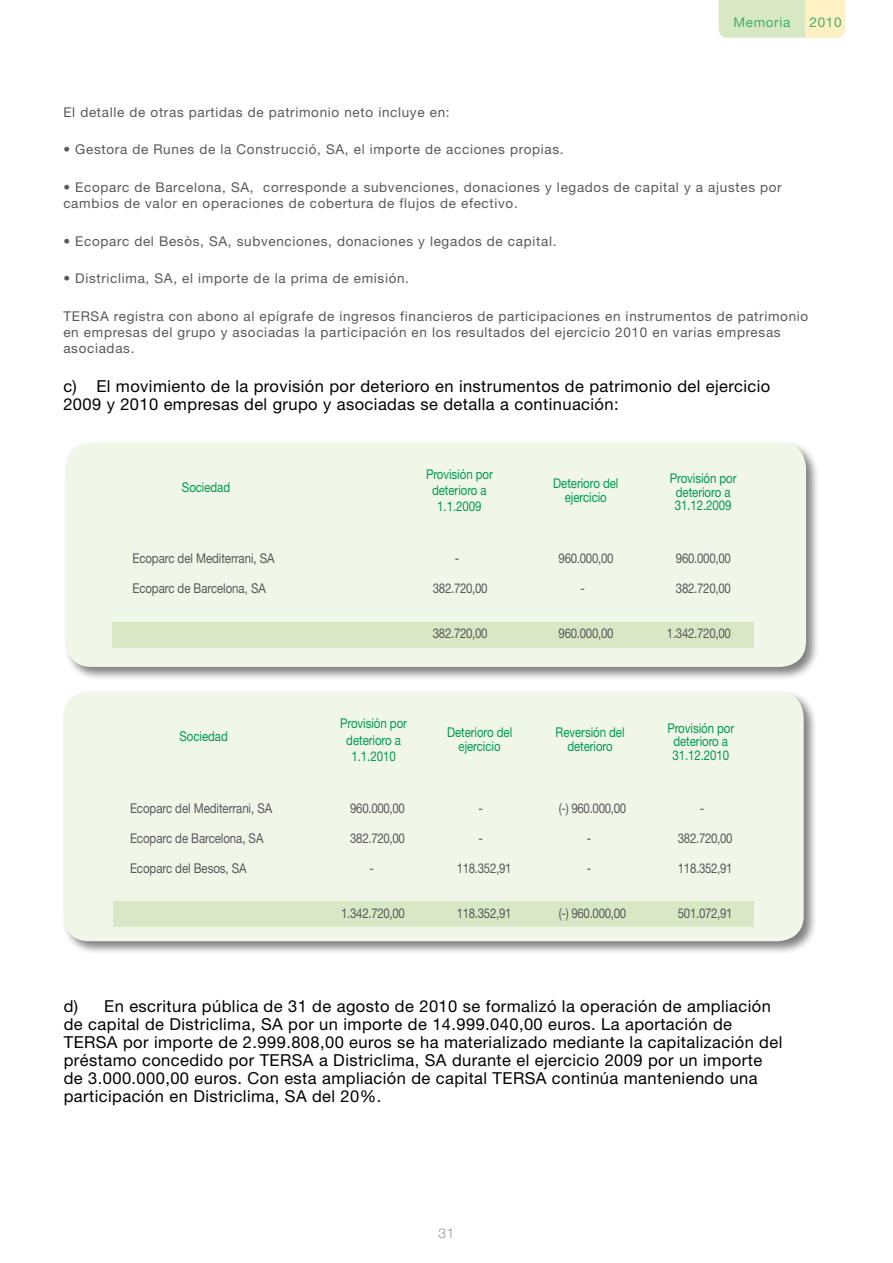
<style>
.page{position:relative;width:893px;height:1263px;background:#fff}
.page>*{position:absolute;margin:0;border:0;box-sizing:border-box;transform-origin:0 0}
.t1{font:16.5px/18px "Helvetica Neue";letter-spacing:.025em;color:#000}
.t2{font:13.5px/16.2px "Helvetica Neue";letter-spacing:.05em;color:#58585a}
.t3{font:13.5px/13.5px "Helvetica Neue";letter-spacing:-.005em;color:#009a51;text-align:center;scale:.85 1}
.t4{font:13.5px "Helvetica Neue";letter-spacing:.05em;color:#58585a;scale:.85 1}
.t5{font:13.5px "Helvetica Neue";letter-spacing:-.005em;color:#58585a;scale:.85 1}
.t6{font:13.5px "Helvetica Neue";letter-spacing:.05em;color:#41ad70}
.t7{font:100 13.5px "Helvetica Neue";color:#58585a}
</style>
<div class="page">
<div style="left:719px;top:0;width:86px;height:38px;background:#d8e8c4"></div>
<div style="left:805px;top:0;width:40px;height:38px;background:#fff1c3"></div>
<div style="left:63px;top:440px;width:757px;height:241px;background:#000;opacity:.5"></div>
<div style="left:66px;top:442px;width:740px;height:225px;background:#f0f6e8;border-radius:26px"></div>
<div style="left:112px;top:622px;width:642px;height:26px;background:#d8e8c4"></div>
<div style="left:61px;top:689px;width:757px;height:266px;background:#000;opacity:.5"></div>
<div style="left:63px;top:691px;width:741px;height:250px;background:#f0f6e8;border-radius:26px"></div>
<div style="left:113px;top:901px;width:640px;height:26px;background:#d8e8c4"></div>
<p class="t6" style="left:733px;top:14px;width:59px">Memoria</p>
<p class="t6" style="left:809px;top:14px;width:34px">2010</p>
<p class="t2" style="left:63px;top:104px;width:388px">El detalle de otras partidas de patrimonio neto incluye en:</p>
<p class="t2" style="left:63px;top:141px;width:502px">• Gestora de Runes de la Construcció, SA, el importe de acciones propias.</p>
<p class="t2" style="left:63px;top:179px;width:720px">• Ecoparc de Barcelona, SA, corresponde a subvenciones, donaciones y legados de capital y a ajustes por cambios de valor en operaciones de cobertura de flujos de efectivo.</p>
<p class="t2" style="left:63px;top:232px;width:495px">• Ecoparc del Besòs, SA, subvenciones, donaciones y legados de capital.</p>
<p class="t2" style="left:63px;top:270px;width:347px">• Districlima, SA, el importe de la prima de emisión.</p>
<p class="t2" style="left:63px;top:307px;width:746px">TERSA registra con abono al epígrafe de ingresos financieros de participaciones en instrumentos de patrimonio en empresas del grupo y asociadas la participación en los resultados del ejercicio 2010 en varias empresas asociadas.</p>
<p class="t1" style="left:63px;top:377px;width:708px">c) El movimiento de la provisión por deterioro en instrumentos de patrimonio del ejercicio<br>2009 y 2010 empresas del grupo y asociadas se detalla a continuación:</p>
<p class="t3" style="left:182px;top:480px;width:58px">Sociedad</p>
<p class="t3" style="left:426px;top:466px;width:80px;line-height:16.2px">Provisión por deterioro a<br>1.1.2009</p>
<p class="t3" style="left:553px;top:476px;width:78px">Deterioro del ejercicio</p>
<p class="t3" style="left:670px;top:472px;width:80px">Provisión por deterioro a<br>31.12.2009</p>
<p class="t5" style="left:132px;top:550px;width:169px">Ecoparc del Mediterrani, SA</p>
<p class="t5" style="left:132px;top:580px;width:158px">Ecoparc de Barcelona, SA</p>
<p class="t4" style="left:455px;top:550px;width:7px">-</p>
<p class="t4" style="left:433px;top:580px;width:66px">382.720,00</p>
<p class="t4" style="left:433px;top:625px;width:66px">382.720,00</p>
<p class="t4" style="left:559px;top:550px;width:66px">960.000,00</p>
<p class="t4" style="left:581px;top:580px;width:7px">-</p>
<p class="t4" style="left:559px;top:625px;width:66px">960.000,00</p>
<p class="t4" style="left:676px;top:550px;width:66px">960.000,00</p>
<p class="t4" style="left:676px;top:580px;width:66px">382.720,00</p>
<p class="t4" style="left:667px;top:625px;width:77px">1.342.720,00</p>
<p class="t3" style="left:180px;top:729px;width:58px">Sociedad</p>
<p class="t3" style="left:340px;top:715px;width:80px;line-height:16.2px">Provisión por deterioro a<br>1.1.2010</p>
<p class="t3" style="left:447px;top:726px;width:78px">Deterioro del ejercicio</p>
<p class="t3" style="left:556px;top:726px;width:83px">Reversión del deterioro</p>
<p class="t3" style="left:667px;top:721px;width:80px">Provisión por deterioro a<br>31.12.2010</p>
<p class="t5" style="left:130px;top:800px;width:169px">Ecoparc del Mediterrani, SA</p>
<p class="t5" style="left:130px;top:830px;width:158px">Ecoparc de Barcelona, SA</p>
<p class="t5" style="left:130px;top:860px;width:139px">Ecoparc del Besos, SA</p>
<p class="t4" style="left:350px;top:800px;width:66px">960.000,00</p>
<p class="t4" style="left:350px;top:830px;width:66px">382.720,00</p>
<p class="t4" style="left:369px;top:860px;width:7px">-</p>
<p class="t4" style="left:341px;top:905px;width:77px">1.342.720,00</p>
<p class="t4" style="left:479px;top:800px;width:7px">-</p>
<p class="t4" style="left:479px;top:830px;width:7px">-</p>
<p class="t4" style="left:457px;top:860px;width:66px">118.352,91</p>
<p class="t4" style="left:457px;top:905px;width:66px">118.352,91</p>
<p class="t4" style="left:559px;top:800px;width:81px">(-) 960.000,00</p>
<p class="t4" style="left:587px;top:830px;width:7px">-</p>
<p class="t4" style="left:587px;top:860px;width:7px">-</p>
<p class="t4" style="left:559px;top:905px;width:81px">(-) 960.000,00</p>
<p class="t4" style="left:700px;top:800px;width:7px">-</p>
<p class="t4" style="left:678px;top:830px;width:66px">382.720,00</p>
<p class="t4" style="left:678px;top:860px;width:66px">118.352,91</p>
<p class="t4" style="left:678px;top:905px;width:66px">501.072,91</p>
<p class="t1" style="left:64px;top:996px;width:720px">d) En escritura pública de 31 de agosto de 2010 se formalizó la operación de ampliación de capital de Districlima, SA por un importe de 14.999.040,00 euros. La aportación de TERSA por importe de 2.999.808,00 euros se ha materializado mediante la capitalización del préstamo concedido por TERSA a Districlima, SA durante el ejercicio 2009 por un importe de 3.000.000,00 euros. Con esta ampliación de capital TERSA continúa manteniendo una participación en Districlima, SA del 20%.</p>
<p class="t7" style="left:439px;top:1225px;width:17px">31</p>
</div>
